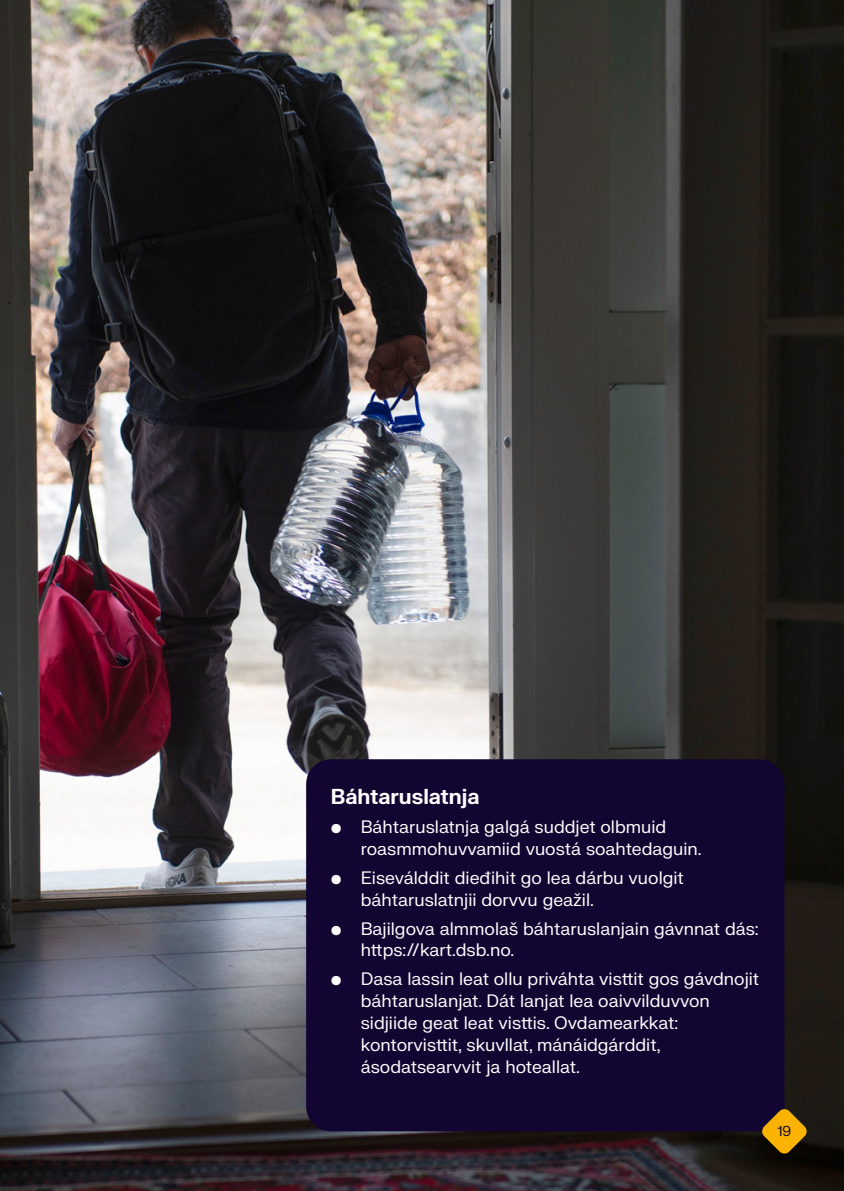
<style>
.page{position:relative;width:844px;height:1191px;background:#fff}
.page>*{position:absolute;margin:0;border:0;box-sizing:border-box;transform-origin:0 0}
.t1{font:700 21px "FK Grotesk Neue";color:#fff}
.t2{font:17.5px/21.9px "FK Grotesk Neue";color:#fff}
.t3{font:14px "FK Grotesk Neue";color:#120531}
</style>
<div class="page">
<img style="left:0;top:0;width:843px;height:1191px">
<div style="left:306px;top:759px;width:478px;height:372px;background:#120531;border-radius:25px"></div>
<svg style="left:761px;top:1108px;width:46px;height:46px"></svg>
<h3 class="t1" style="left:331px;top:781px;width:150px">Báhtaruslatnja</h3>
<p class="t2" style="left:360px;top:815px;width:342px;text-indent:-30px">• Báhtaruslatnja galgá suddjet olbmuid roasmmohuvvamiid vuostá soahtedaguin.</p>
<p class="t2" style="left:360px;top:865px;width:324px;text-indent:-30px">• Eiseválddit dieđihit go lea dárbu vuolgit báhtaruslatnjii dorvvu geažil.</p>
<p class="t2" style="left:360px;top:916px;width:399px;text-indent:-30px">• Bajilgova almmolaš báhtaruslanjain gávnnat dás: https://kart.dsb.no.</p>
<p class="t2" style="left:360px;top:967px;width:400px;text-indent:-30px">• Dasa lassin leat ollu priváhta visttit gos gávdnojit báhtaruslanjat. Dát lanjat lea oaivvilduvvon sidjiide geat leat visttis. Ovdamearkkat: kontorvisttit, skuvllat, mánáidgárddit, ásodatsearvvit ja hoteallat.</p>
<p class="t3" style="left:777px;top:1120px;width:15px">19</p>
</div>
